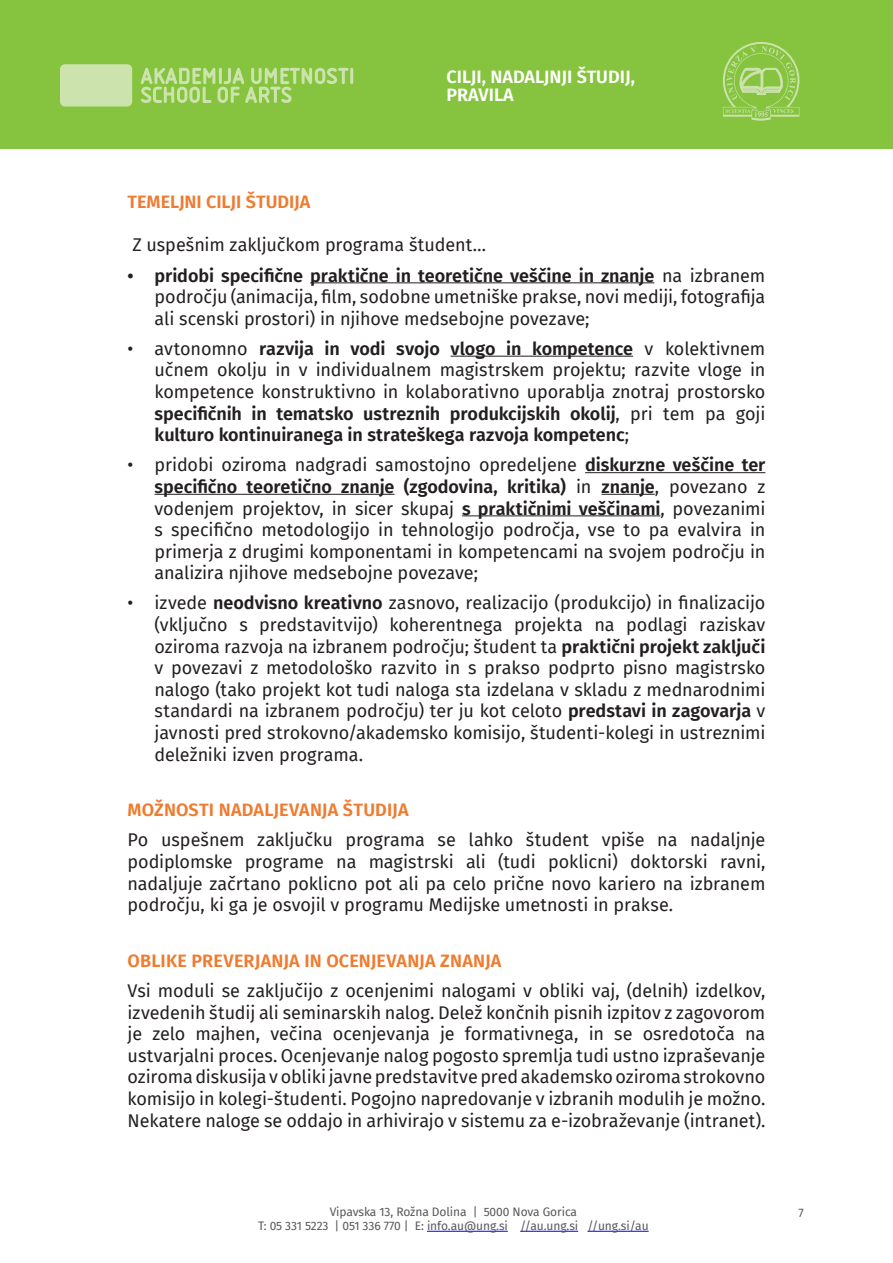
<style>
.page{position:relative;width:893px;height:1263px;background:#fff}
.page>*{position:absolute;margin:0;border:0;box-sizing:border-box;transform-origin:0 0}
.t1{font:18px/21.6px "Fira Sans";letter-spacing:-.005em;color:#231f20;text-align:justify}
.t2{font:600 18px "Fira Sans";letter-spacing:.005em;color:#ef7b2f}
.t3{font:600 18px/18px "Fira Sans";color:#fff}
.t4{font:12px "Fira Sans";letter-spacing:-.005em;color:#57585a}
.s1{font-weight:600}
</style>
<div class="page">
<div style="left:0;top:0;width:893px;height:149px;background:#86c43f"></div>
<div style="left:60px;top:64px;width:72px;height:42px;background:#cce3ae;border-radius:5px"></div>
<svg style="left:141px;top:68px;width:212px;height:35px"></svg>
<hr style="left:427px;top:1231px;width:81px;height:1px;background:#00f">
<hr style="left:520px;top:1231px;width:58px;height:1px;background:#00f">
<hr style="left:587px;top:1231px;width:62px;height:1px;background:#00f">
<svg style="left:723px;top:42px;width:76px;height:79px"></svg>
<hr style="left:310px;top:282px;width:344px;height:1px;background:#231f20">
<hr style="left:451px;top:356px;width:182px;height:1px;background:#231f20">
<hr style="left:585px;top:472px;width:180px;height:1px;background:#231f20">
<hr style="left:155px;top:494px;width:240px;height:1px;background:#231f20">
<hr style="left:601px;top:494px;width:54px;height:1px;background:#231f20">
<hr style="left:462px;top:515px;width:198px;height:1px;background:#231f20">
<p class="t3" style="left:446px;top:66px;width:190px">CILJI, NADALJNJI ŠTUDIJ,<br>PRAVILA</p>
<p class="t2" style="left:128px;top:187px;width:184px">TEMELJNI CILJI ŠTUDIJA</p>
<p class="t1" style="left:132px;top:234px;width:355px">Z uspešnim zaključkom programa študent…</p>
<p class="t1" style="left:155px;top:264px;width:612px;text-indent:-27px"><span class="s1">• pridobi specifične praktične in teoretične veščine in znanje</span> na izbranem področju (animacija, film, sodobne umetniške prakse, novi mediji, fotografija ali scenski prostori) in njihove medsebojne povezave;</p>
<p class="t1" style="left:155px;top:337px;width:612px;text-indent:-27px">• avtonomno <span class="s1">razvija in vodi svojo vlogo in kompetence</span> v kolektivnem učnem okolju in v individualnem magistrskem projektu; razvite vloge in kompetence konstruktivno in kolaborativno uporablja znotraj prostorsko <span class="s1">specifičnih in tematsko ustreznih produkcijskih okolij</span>, pri tem pa goji <span class="s1">kulturo kontinuiranega in strateškega razvoja kompetenc</span>;</p>
<p class="t1" style="left:155px;top:454px;width:612px;text-indent:-27px">• pridobi oziroma nadgradi samostojno opredeljene <span class="s1">diskurzne veščine ter specifično teoretično znanje (zgodovina, kritika)</span> in <span class="s1">znanje</span>, povezano z vodenjem projektov, in sicer skupaj <span class="s1">s praktičnimi veščinami</span>, povezanimi s specifično metodologijo in tehnologijo področja, vse to pa evalvira in primerja z drugimi komponentami in kompetencami na svojem področju in analizira njihove medsebojne povezave;</p>
<p class="t1" style="left:155px;top:592px;width:612px;text-indent:-27px">• izvede <span class="s1">neodvisno kreativno</span> zasnovo, realizacijo (produkcijo) in finalizacijo (vključno s predstavitvijo) koherentnega projekta na podlagi raziskav oziroma razvoja na izbranem področju; študent ta <span class="s1">praktični projekt zaključi </span>v povezavi z metodološko razvito in s prakso podprto pisno magistrsko nalogo (tako projekt kot tudi naloga sta izdelana v skladu z mednarodnimi standardi na izbranem področju) ter ju kot celoto <span class="s1">predstavi in zagovarja</span> v javnosti pred strokovno/akademsko komisijo, študenti-kolegi in ustreznimi deležniki izven programa.</p>
<p class="t2" style="left:128px;top:795px;width:282px">MOŽNOSTI NADALJEVANJA ŠTUDIJA</p>
<p class="t1" style="left:128px;top:829px;width:639px">Po uspešnem zaključku programa se lahko študent vpiše na nadaljnje podiplomske programe na magistrski ali (tudi poklicni) doktorski ravni, nadaljuje začrtano poklicno pot ali pa celo prične novo kariero na izbranem področju, ki ga je osvojil v programu Medijske umetnosti in prakse.</p>
<p class="t2" style="left:128px;top:946px;width:375px">OBLIKE PREVERJANJA IN OCENJEVANJA ZNANJA</p>
<p class="t1" style="left:128px;top:979px;width:639px">Vsi moduli se zaključijo z ocenjenimi nalogami v obliki vaj, (delnih) izdelkov, izvedenih študij ali seminarskih nalog. Delež končnih pisnih izpitov z zagovorom je zelo majhen, večina ocenjevanja je formativnega, in se osredotoča na ustvarjalni proces. Ocenjevanje nalog pogosto spremlja tudi ustno izpraševanje oziroma diskusija v obliki javne predstavitve pred akademsko oziroma strokovno komisijo in kolegi-študenti. Pogojno napredovanje v izbranih modulih je možno.<br>Nekatere naloge se oddajo in arhivirajo v sistemu za e-izobraževanje (intranet).</p>
<p class="t4" style="left:330px;top:1203px;width:249px">Vipavska 13, Rožna Dolina | 5000 Nova Gorica</p>
<p class="t4" style="left:798px;top:1204px;width:7px">7</p>
<p class="t4" style="left:258px;top:1217px;width:392px">T: 05 331 5223 | 051 336 770 | E: info.au@ung.si //au.ung.si //ung.si/au</p>
</div>
